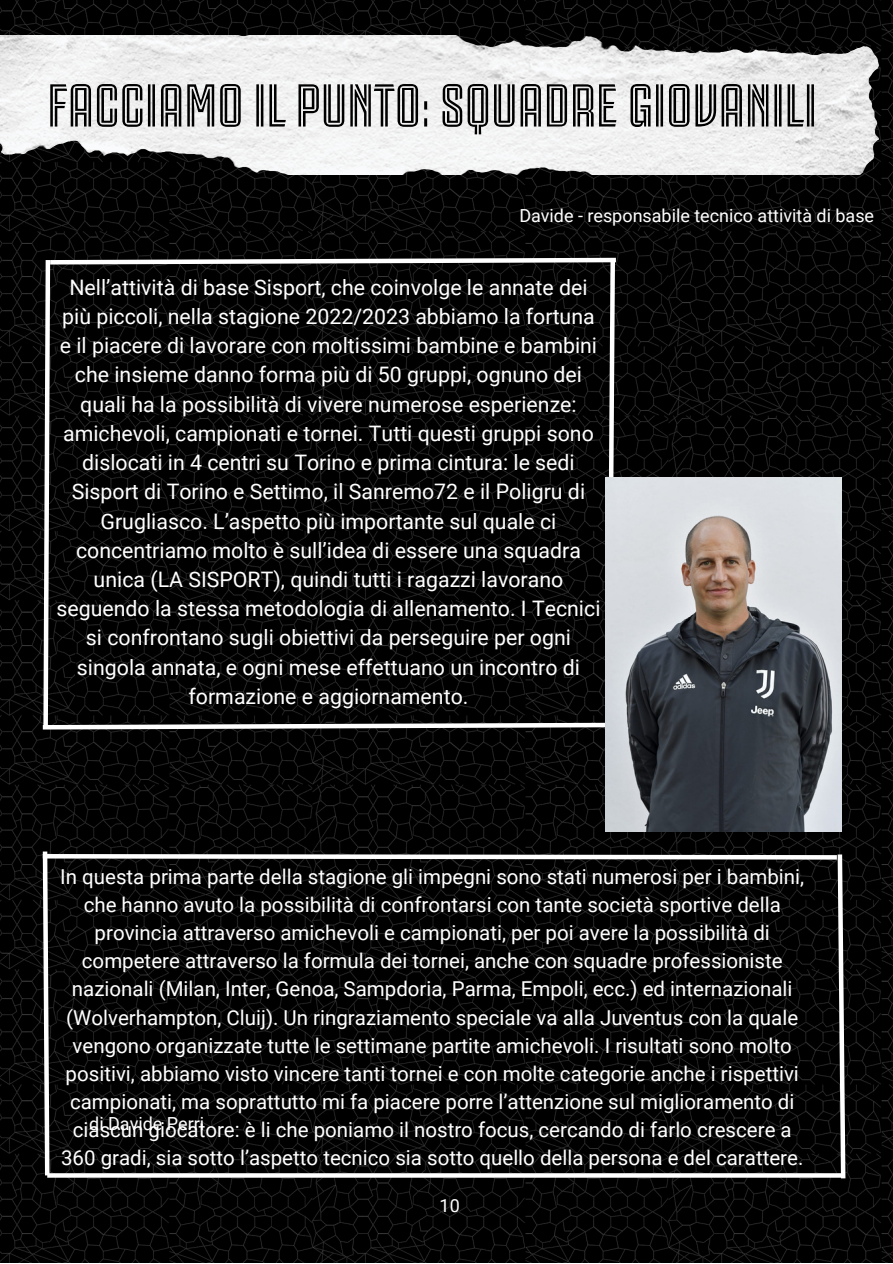
<style>
.page{position:relative;width:893px;height:1264px;background:#fff}
.page>*{position:absolute;margin:0;border:0;box-sizing:border-box;transform-origin:0 0}
.t1{font:60.75px "Juventus Fans Boldinline";color:#000}
.t2{font:21.3px/29.2px "Roboto";color:#fff;text-align:center}
.t3{font:20.55px/28px "Roboto";color:#fff;text-align:center}
.t4{font:18px "Roboto";color:#fff}
</style>
<div class="page">
<img style="left:0;top:0;width:892px;height:1262px">
<img style="left:0;top:35px;width:879px;height:139px">
<svg style="left:38px;top:254px;width:582px;height:477px;background:#0c0c0c"></svg>
<img style="left:605px;top:477px;width:236px;height:354px">
<svg style="left:38px;top:847px;width:809px;height:335px;background:#0c0c0c"></svg>
<svg style="left:47px;top:1173px;width:796px;height:4px"></svg>
<h1 class="t1" style="left:47px;top:62px;width:771px">FACCIAMO IL PUNTO: SQUADRE GIOVANILI</h1>
<p class="t4" style="left:519px;top:205px;width:356px">Davide - responsabile tecnico attività di base</p>
<p class="t2" style="left:56px;top:273px;width:545px">Nell’attività di base Sisport, che coinvolge le annate dei più piccoli, nella stagione 2022/2023 abbiamo la fortuna e il piacere di lavorare con moltissimi bambine e bambini che insieme danno forma più di 50 gruppi, ognuno dei quali ha la possibilità di vivere numerose esperienze: amichevoli, campionati e tornei. Tutti questi gruppi sono dislocati in 4 centri su Torino e prima cintura: le sedi Sisport di Torino e Settimo, il Sanremo72 e il Poligru di Grugliasco. L’aspetto più importante sul quale ci concentriamo molto è sull’idea di essere una squadra unica (LA SISPORT), quindi tutti i ragazzi lavorano seguendo la stessa metodologia di allenamento. I Tecnici si confrontano sugli obiettivi da perseguire per ogni singola annata, e ogni mese effettuano un incontro di formazione e aggiornamento.</p>
<p class="t3" style="left:60px;top:863px;width:745px">In questa prima parte della stagione gli impegni sono stati numerosi per i bambini, che hanno avuto la possibilità di confrontarsi con tante società sportive della provincia attraverso amichevoli e campionati, per poi avere la possibilità di competere attraverso la formula dei tornei, anche con squadre professioniste nazionali (Milan, Inter, Genoa, Sampdoria, Parma, Empoli, ecc.) ed internazionali (Wolverhampton, Cluij). Un ringraziamento speciale va alla Juventus con la quale vengono organizzate tutte le settimane partite amichevoli. I risultati sono molto positivi, abbiamo visto vincere tanti tornei e con molte categorie anche i rispettivi campionati, ma soprattutto mi fa piacere porre l’attenzione sul miglioramento di ciascun giocatore: è li che poniamo il nostro focus, cercando di farlo crescere a 360 gradi, sia sotto l’aspetto tecnico sia sotto quello della persona e del carattere.</p>
<p class="t4" style="left:89px;top:1113px;width:116px">di Davide Perri</p>
<p class="t4" style="left:439px;top:1194px;width:22px">10</p>
</div>
